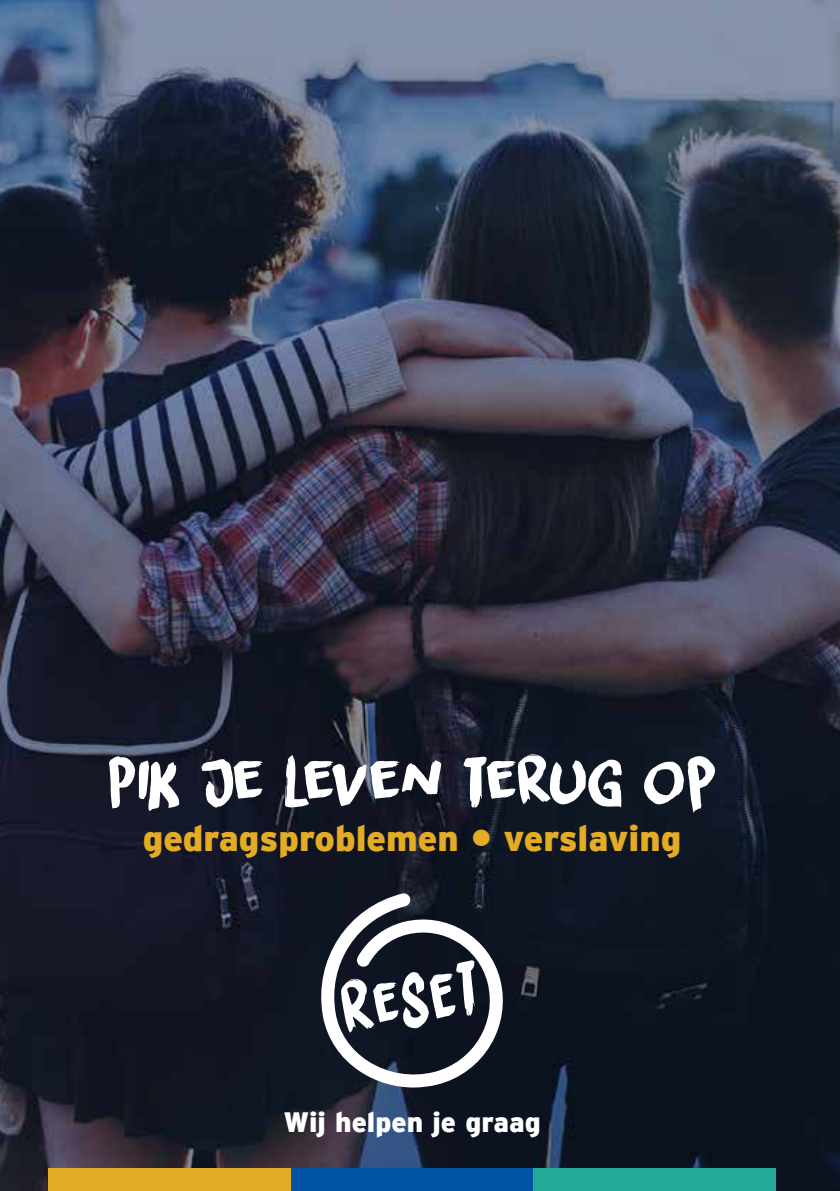
<style>
.page{position:relative;width:840px;height:1191px;background:#fff}
.page>*{position:absolute;margin:0;border:0;box-sizing:border-box;transform-origin:0 0}
.t1{font:62px "DK Liquid Embrace";letter-spacing:-.045em;color:#fff}
.t2{font:900 36px "Interstate";color:#e4ac25}
.t3{font:900 28px "Interstate";color:#fff}
</style>
<div class="page">
<img style="left:0;top:0;width:839px;height:1191px">
<svg style="left:313px;top:892px;width:198px;height:195px"></svg>
<div style="left:49px;top:1168px;width:242px;height:23px;background:#e4ac24"></div>
<div style="left:291px;top:1168px;width:242px;height:23px;background:#0054a6"></div>
<div style="left:533px;top:1168px;width:241px;height:23px;background:#20aa97"></div>
<h1 class="t1" style="left:107px;top:736px;width:610px">Pik je leven terug op</h1>
<p class="t2" style="left:143px;top:817px;width:539px">gedragsproblemen • verslaving</p>
<p class="t3" style="left:283px;top:1106px;width:259px">Wij helpen je graag</p>
</div>
